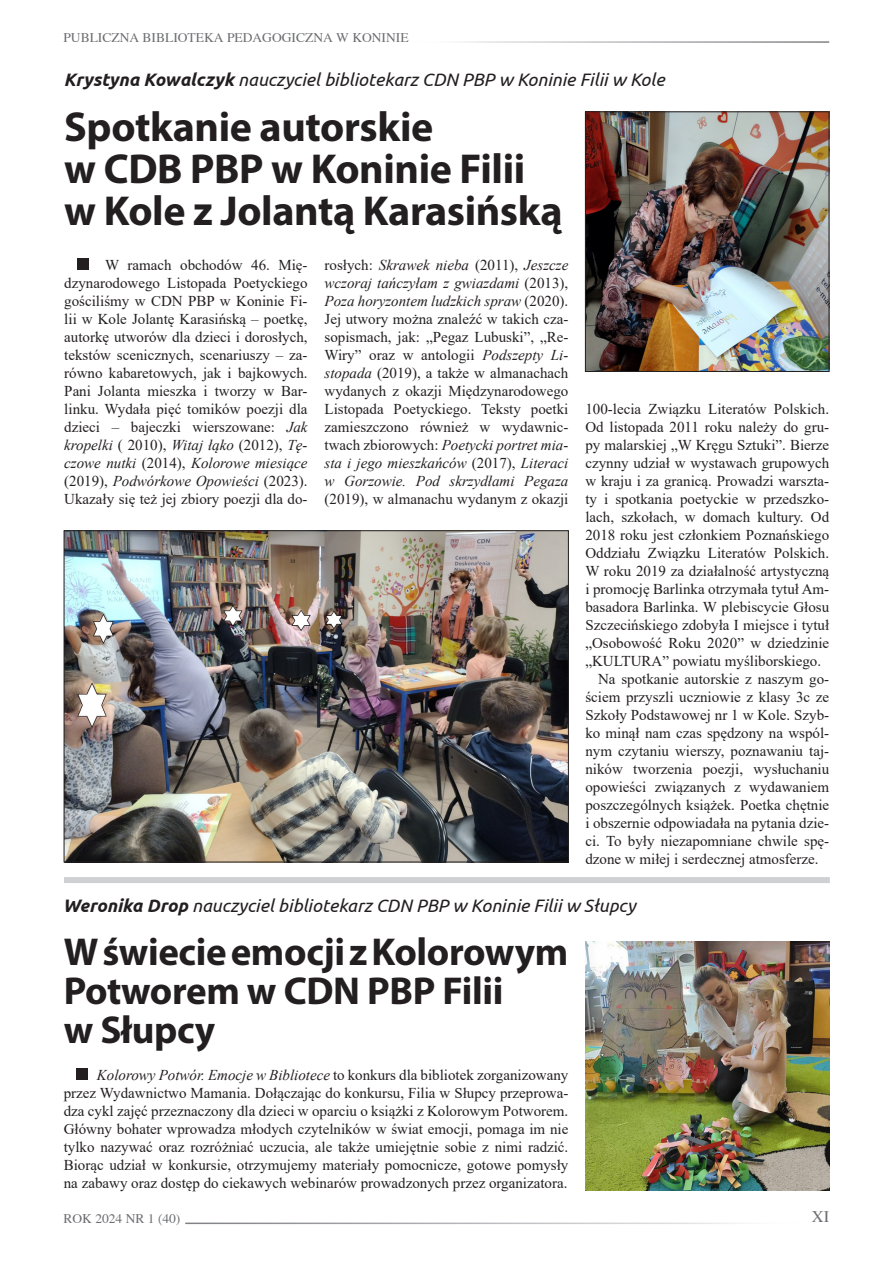
<style>
.page{position:relative;width:893px;height:1263px;background:#fff}
.page>*{position:absolute;margin:0;border:0;box-sizing:border-box;transform-origin:0 0}
.tytul_ok{font:700 42px "Myriad Pro";letter-spacing:-.01em;color:#231f20}
.tytul_ok-2{font:700 39px/39px "Myriad Pro";letter-spacing:-.01em;color:#231f20}
.t1{font:italic 18px "Ubuntu";color:#231f20}
.t2{font:16.5px "Toronto Plain";color:#6c6d70}
.tekst{font:15px/18px "Times New Roman";color:#231f20;text-align:justify}
.t3{font:13.5px "Toronto Plain";color:#6c6d70}
.s1{font-weight:700}
.s2{font-style:italic}
</style>
<div class="page">
<div style="left:77px;top:258px;width:12px;height:12px;background:#231f20"></div>
<img style="left:66px;top:532px;width:501px;height:328px">
<img style="left:587px;top:114px;width:240px;height:256px">
<div style="left:585px;top:112px;width:244px;height:260px;border:1px solid #231f20"></div>
<div style="left:77px;top:1068px;width:11px;height:12px;background:#231f20"></div>
<img style="left:585px;top:941px;width:244px;height:250px">
<div style="left:64px;top:877px;width:766px;height:6px;background:#cfd0d2"></div>
<p class="t3" style="left:63px;top:29px;width:347px">PUBLICZNA BIBLIOTEKA PEDAGOGICZNA W KONINIE</p>
<p class="t1" style="left:64px;top:69px;width:602px"><span class="s1">Krystyna Kowalczyk</span> nauczyciel bibliotekarz CDN PBP w Koninie Filii w Kole</p>
<p class="tytul_ok" style="left:64px;top:99px;width:371px">Spotkanie autorskie</p>
<p class="tytul_ok" style="left:64px;top:141px;width:462px">w CDB PBP w Koninie Filii</p>
<p class="tytul_ok" style="left:64px;top:183px;width:500px">w Kole z Jolantą Karasińską</p>
<p class="tekst" style="left:325px;top:256px;width:245px">rosłych: <span class="s2">Skrawek nieba</span> (2011), <span class="s2">Jeszcze wczoraj tańczyłam z gwiazdami</span> (2013), <span class="s2">Poza horyzontem ludzkich spraw</span> (2020).<br>Jej utwory można znaleźć w takich cza&shy;sopismach, jak: „Pegaz Lubuski”, „Re-Wiry” oraz w antologii <span class="s2">Podszepty Li&shy;stopada</span> (2019), a także w almanachach wydanych z okazji Międzynarodowego Listopada Poetyckiego. Teksty poetki zamieszczono również w wydawnic&shy;twach zbiorowych: <span class="s2">Poetycki portret mia&shy;sta i jego mieszkańców</span> (2017), <span class="s2">Literaci w Gorzowie. Pod skrzydłami Pegaza </span>(2019), w almanachu wydanym z okazji</p>
<p class="tekst" style="left:64px;top:256px;width:245px;text-indent:41px">W ramach obchodów 46. Mię&shy;dzynarodowego Listopada Poetyckiego gościliśmy w CDN PBP w Koninie Fi&shy;lii w Kole Jolantę Karasińską – poetkę, autorkę utworów dla dzieci i dorosłych, tekstów scenicznych, scenariuszy – za&shy;równo kabaretowych, jak i bajkowych.<br>Pani Jolanta mieszka i tworzy w Bar&shy;linku. Wydała pięć tomików poezji dla dzieci – bajeczki wierszowane: <span class="s2">Jak kropelki</span> ( 2010), <span class="s2">Witaj łąko</span> (2012), <span class="s2">Tę&shy;czowe nutki</span> (2014), <span class="s2">Kolorowe miesiące </span>(2019), <span class="s2">Podwórkowe Opowieści</span> (2023).<br>Ukazały się też jej zbiory poezji dla do-</p>
<p class="tekst" style="left:585px;top:400px;width:245px">100-lecia Związku Literatów Polskich.<br>Od listopada 2011 roku należy do gru&shy;py malarskiej „W Kręgu Sztuki”. Bierze czynny udział w wystawach grupowych w kraju i za granicą. Prowadzi warszta&shy;ty i spotkania poetyckie w przedszko&shy;lach, szkołach, w domach kultury. Od 2018 roku jest członkiem Poznańskiego Oddziału Związku Literatów Polskich.<br>W roku 2019 za działalność artystyczną i promocję Barlinka otrzymała tytuł Am&shy;basadora Barlinka. W plebiscycie Głosu Szczecińskiego zdobyła I miejsce i tytuł „Osobowość Roku 2020” w dziedzinie „KULTURA” powiatu myśliborskiego.</p>
<p class="tekst" style="left:585px;top:670px;width:245px;text-indent:13px">Na spotkanie autorskie z naszym go&shy;ściem przyszli uczniowie z klasy 3c ze Szkoły Podstawowej nr 1 w Kole. Szyb&shy;ko minął nam czas spędzony na wspól&shy;nym czytaniu wierszy, poznawaniu taj&shy;ników tworzenia poezji, wysłuchaniu opowieści związanych z wydawaniem poszczególnych książek. Poetka chętnie i obszernie odpowiadała na pytania dzie&shy;ci. To były niezapomniane chwile spę&shy;dzone w miłej i serdecznej atmosferze.</p>
<p class="t1" style="left:63px;top:895px;width:574px"><span class="s1">Weronika Drop</span> nauczyciel bibliotekarz CDN PBP w Koninie Filii w Słupcy</p>
<p class="tytul_ok-2" style="left:64px;top:930px;width:506px">W świecie emocji z Kolorowym<br>Potworem w CDN PBP Filii</p>
<p class="tytul_ok-2" style="left:64px;top:1008px;width:153px">w Słupcy</p>
<p class="tekst" style="left:64px;top:1066px;width:506px;text-indent:33px"><span class="s2">Kolorowy Potwór. Emocje w Bibliotece</span> to konkurs dla bibliotek zorganizowany przez Wydawnictwo Mamania. Dołączając do konkursu, Filia w Słupcy przeprowa&shy;dza cykl zajęć przeznaczony dla dzieci w oparciu o książki z Kolorowym Potworem.<br>Główny bohater wprowadza młodych czytelników w świat emocji, pomaga im nie tylko nazywać oraz rozróżniać uczucia, ale także umiejętnie sobie z nimi radzić.<br>Biorąc udział w konkursie, otrzymujemy materiały pomocnicze, gotowe pomysły na zabawy oraz dostęp do ciekawych webinarów prowadzonych przez organizatora.</p>
<p class="t3" style="left:63px;top:1211px;width:119px">ROK 2024 NR 1 (40)</p>
<p class="t2" style="left:812px;top:1207px;width:19px">XI</p>
</div>
